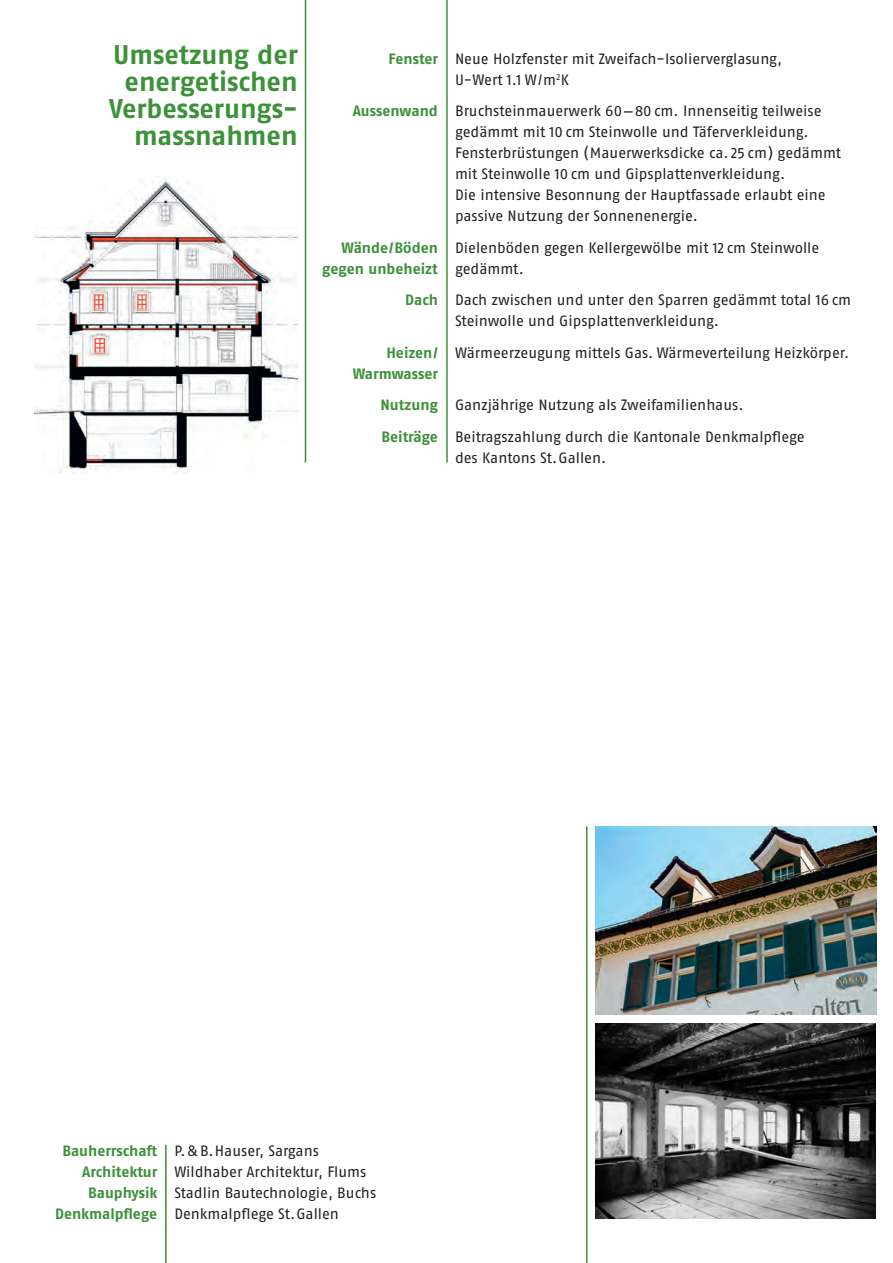
<style>
.page{position:relative;width:893px;height:1263px;background:#fff}
.page>*{position:absolute;margin:0;border:0;box-sizing:border-box;transform-origin:0 0}
.t1{font:700 27px/27px "Fago OT";letter-spacing:-.005em;color:#3c9139;text-align:right}
.t2{font:15px/21px "Fago OT";letter-spacing:-.005em;color:#231f20}
.t3{font:700 15px/21px "Fago OT";letter-spacing:-.005em;color:#3c9139;text-align:right}
</style>
<div class="page">
<hr style="left:446px;top:0;width:2px;height:463px;background:#3c9139">
<hr style="left:305px;top:0;width:1px;height:463px;background:#3c9139">
<hr style="left:165px;top:1145px;width:2px;height:118px;background:#3c9139">
<hr style="left:586px;top:826px;width:2px;height:437px;background:#3c9139">
<img style="left:595px;top:1023px;width:281px;height:195px">
<img style="left:595px;top:826px;width:281px;height:189px">
<img style="left:34px;top:176px;width:264px;height:298px">
<h1 class="t1" style="left:109px;top:41px;width:190px">Umsetzung der energetischen<br>Verbesserungs&shy;massnahmen</h1>
<p class="t2" style="left:455px;top:48px;width:328px">Neue Holzfenster mit Zweifach- Isolierverglasung,<br>U-Wert 1.1 W/m<sup>2</sup>K</p>
<p class="t3" style="left:388px;top:48px;width:51px">Fenster</p>
<p class="t2" style="left:455px;top:100px;width:388px">Bruchsteinmauerwerk 60—80 cm. Innenseitig teilweise gedämmt mit 10 cm Steinwolle und Täferverkleidung.<br>Fensterbrüstungen ( Mauerwerksdicke ca. 25 cm ) gedämmt mit Steinwolle 10 cm und Gipsplattenverkleidung.<br>Die intensive Besonnung der Hauptfassade erlaubt eine passive Nutzung der Sonnenenergie.</p>
<p class="t2" style="left:455px;top:237px;width:366px">Dielenböden gegen Kellergewölbe mit 12 cm Steinwolle gedämmt.</p>
<p class="t2" style="left:455px;top:289px;width:398px">Dach zwischen und unter den Sparren gedämmt total 16 cm<br>Steinwolle und Gipsplattenverkleidung.</p>
<p class="t2" style="left:455px;top:342px;width:396px">Wärmeerzeugung mittels Gas. Wärmeverteilung Heizkörper.</p>
<p class="t2" style="left:455px;top:389px;width:351px;line-height:31.5px">Ganzjährige Nutzung als Zweifamilienhaus.<br>Beitragszahlung durch die Kantonale Denkmalpflege</p>
<p class="t2" style="left:455px;top:447px;width:153px">des Kantons St.Gallen.</p>
<p class="t3" style="left:353px;top:100px;width:87px">Aussenwand</p>
<p class="t3" style="left:322px;top:237px;width:118px">Wände/Böden gegen unbeheizt</p>
<p class="t3" style="left:405px;top:289px;width:34px">Dach</p>
<p class="t3" style="left:353px;top:342px;width:87px">Heizen/<br>Warmwasser</p>
<p class="t3" style="left:380px;top:389px;width:59px;line-height:31.5px;text-align:left">Nutzung<br>Beiträge</p>
<p class="t3" style="left:55px;top:1140px;width:104px">Bauherrschaft<br>Architektur<br>Bauphysik<br>Denkmalpflege</p>
<p class="t2" style="left:174px;top:1140px;width:203px">P.&amp; B.Hauser, Sargans<br>Wildhaber Architektur, Flums<br>Stadlin Bautechnologie, Buchs<br>Denkmalpflege St.Gallen</p>
</div>
